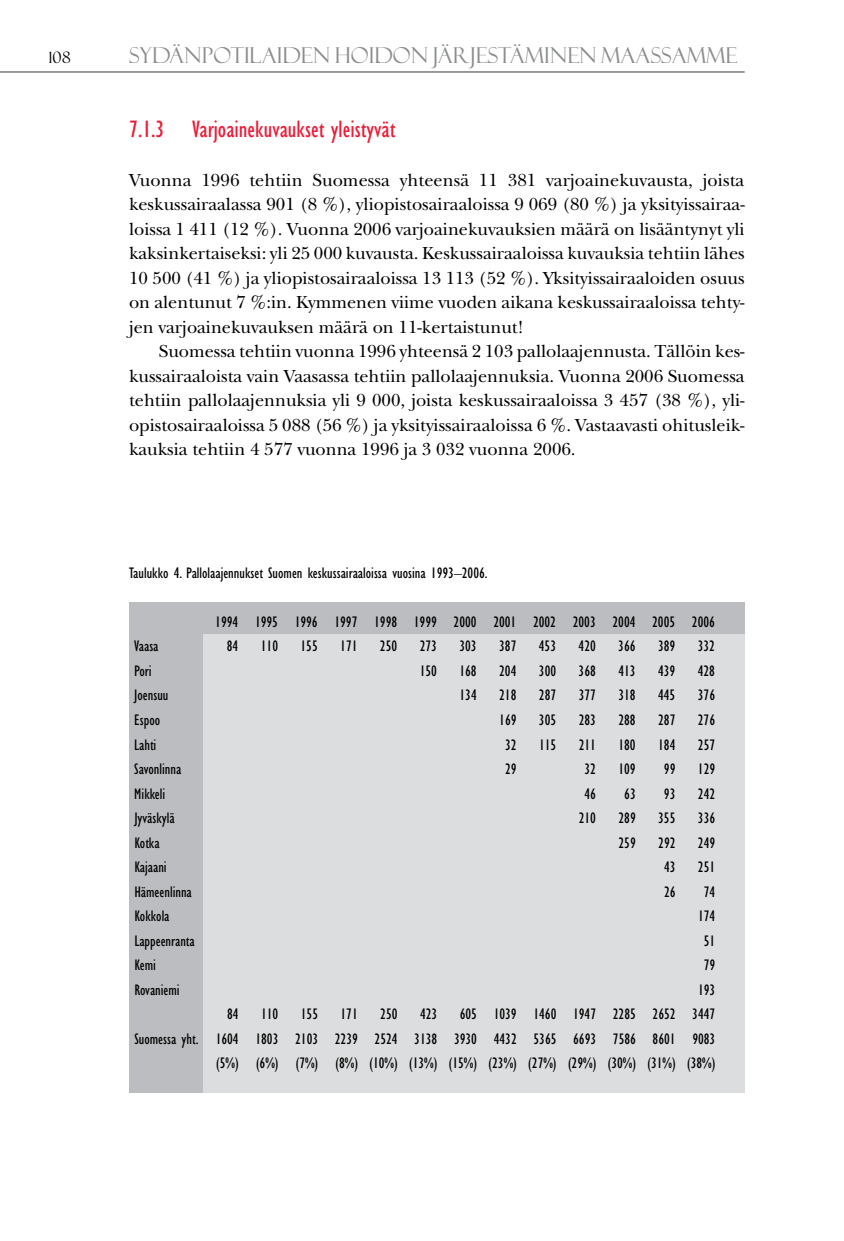
<style>
.page{position:relative;width:844px;height:1241px;background:#fff}
.page>*{position:absolute;margin:0;border:0;box-sizing:border-box;transform-origin:0 0}
.t1{font:condensed 24.5px "Gill Sans";color:#ed1b36}
.t2{font:21.88px "Felix Titling";color:#8a8c8e}
.t3{font:18.2px/24.5px "New Baskerville";color:#000;text-align:justify}
.t4{font:condensed 15.75px/24.5px "Gill Sans";color:#000;text-align:right}
.t5{font:15.75px "Felix Titling";color:#000}
</style>
<div class="page">
<hr style="left:0;top:71px;width:744px;height:2px;background:#8a8c8e">
<div style="left:129px;top:602px;width:615px;height:490px;background:#dcddde"></div>
<div style="left:129px;top:602px;width:615px;height:32px;background:#bcbdc0"></div>
<div style="left:129px;top:602px;width:73px;height:490px;background:#bcbdc0"></div>
<p class="t5" style="left:48px;top:48px;width:24px">108</p>
<p class="t2" style="left:129px;top:43px;width:609px">SYDÄNPOTILAIDEN HOIDON JÄRJESTÄMINEN MAASSAMME</p>
<h1 class="t1" style="left:129px;top:115px;width:268px">7.1.3 Varjoainekuvaukset yleistyvät</h1>
<p class="t3" style="left:129px;top:167px;width:617px">Vuonna 1996 tehtiin Suomessa yhteensä 11 381 varjoainekuvausta, joista keskussairaalassa 901 (8 %), yliopistosairaaloissa 9 069 (80 %) ja yksityissairaa&shy;loissa 1 411 (12 %). Vuonna 2006 varjoainekuvauksien määrä on lisääntynyt yli kaksinkertaiseksi: yli 25 000 kuvausta. Keskussairaaloissa kuvauksia tehtiin lähes 10 500 (41 %) ja yliopistosairaaloissa 13 113 (52 %). Yksityissairaaloiden osuus on alentunut 7 %:in. Kymmenen viime vuoden aikana keskussairaaloissa tehty&shy;jen varjoainekuvauksen määrä on 11-kertaistunut!</p>
<p class="t3" style="left:129px;top:339px;width:617px;text-indent:30px">Suomessa tehtiin vuonna 1996 yhteensä 2 103 pallolaajennusta. Tällöin kes&shy;kussairaaloista vain Vaasassa tehtiin pallolaajennuksia. Vuonna 2006 Suomessa tehtiin pallolaajennuksia yli 9 000, joista keskussairaaloissa 3 457 (38 %), yli&shy;opistosairaaloissa 5 088 (56 %) ja yksityissairaaloissa 6 %. Vastaavasti ohitusleik&shy;kauksia tehtiin 4 577 vuonna 1996 ja 3 032 vuonna 2006.</p>
<p class="t4" style="left:129px;top:561px;width:360px">Taulukko 4. Pallolaajennukset Suomen keskussairaaloissa vuosina 1993–2006.</p>
<p class="t4" style="left:215px;top:610px;width:501px">1994 1995 1996 1997 1998 1999 2000 2001 2002 2003 2004 2005 2006</p>
<p class="t4" style="left:134px;top:634px;width:26px">Vaasa</p>
<p class="t4" style="left:227px;top:634px;width:13px">84</p>
<p class="t4" style="left:261px;top:634px;width:19px">110</p>
<p class="t4" style="left:300px;top:634px;width:19px">155</p>
<p class="t4" style="left:340px;top:634px;width:19px">171</p>
<p class="t4" style="left:380px;top:634px;width:19px">250</p>
<p class="t4" style="left:419px;top:634px;width:19px">273</p>
<p class="t4" style="left:459px;top:634px;width:19px">303</p>
<p class="t4" style="left:499px;top:634px;width:19px">387</p>
<p class="t4" style="left:538px;top:634px;width:19px">453</p>
<p class="t4" style="left:578px;top:634px;width:19px">420</p>
<p class="t4" style="left:618px;top:634px;width:19px">366</p>
<p class="t4" style="left:658px;top:634px;width:19px">389</p>
<p class="t4" style="left:697px;top:634px;width:19px">332</p>
<p class="t4" style="left:134px;top:659px;width:19px">Pori</p>
<p class="t4" style="left:419px;top:659px;width:19px">150</p>
<p class="t4" style="left:459px;top:659px;width:19px">168</p>
<p class="t4" style="left:499px;top:659px;width:19px">204</p>
<p class="t4" style="left:538px;top:659px;width:19px">300</p>
<p class="t4" style="left:578px;top:659px;width:19px">368</p>
<p class="t4" style="left:618px;top:659px;width:19px">413</p>
<p class="t4" style="left:658px;top:659px;width:19px">439</p>
<p class="t4" style="left:697px;top:659px;width:19px">428</p>
<p class="t4" style="left:134px;top:683px;width:36px">Joensuu</p>
<p class="t4" style="left:459px;top:683px;width:19px">134</p>
<p class="t4" style="left:499px;top:683px;width:19px">218</p>
<p class="t4" style="left:539px;top:683px;width:19px">287</p>
<p class="t4" style="left:578px;top:683px;width:19px">377</p>
<p class="t4" style="left:618px;top:683px;width:19px">318</p>
<p class="t4" style="left:658px;top:683px;width:19px">445</p>
<p class="t4" style="left:697px;top:683px;width:19px">376</p>
<p class="t4" style="left:134px;top:708px;width:28px">Espoo</p>
<p class="t4" style="left:499px;top:708px;width:19px">169</p>
<p class="t4" style="left:539px;top:708px;width:19px">305</p>
<p class="t4" style="left:578px;top:708px;width:19px">283</p>
<p class="t4" style="left:618px;top:708px;width:19px">288</p>
<p class="t4" style="left:658px;top:708px;width:19px">287</p>
<p class="t4" style="left:697px;top:708px;width:19px">276</p>
<p class="t4" style="left:134px;top:732px;width:24px">Lahti</p>
<p class="t4" style="left:505px;top:732px;width:13px">32</p>
<p class="t4" style="left:539px;top:732px;width:19px">115</p>
<p class="t4" style="left:578px;top:732px;width:19px">211</p>
<p class="t4" style="left:618px;top:732px;width:19px">180</p>
<p class="t4" style="left:658px;top:732px;width:19px">184</p>
<p class="t4" style="left:697px;top:732px;width:19px">257</p>
<p class="t4" style="left:134px;top:757px;width:48px">Savonlinna</p>
<p class="t4" style="left:505px;top:757px;width:13px">29</p>
<p class="t4" style="left:584px;top:757px;width:13px">32</p>
<p class="t4" style="left:618px;top:757px;width:19px">109</p>
<p class="t4" style="left:663px;top:757px;width:13px">99</p>
<p class="t4" style="left:697px;top:757px;width:19px">129</p>
<p class="t4" style="left:134px;top:781px;width:32px">Mikkeli</p>
<p class="t4" style="left:584px;top:781px;width:13px">46</p>
<p class="t4" style="left:624px;top:781px;width:13px">63</p>
<p class="t4" style="left:663px;top:781px;width:13px">93</p>
<p class="t4" style="left:697px;top:781px;width:19px">242</p>
<p class="t4" style="left:134px;top:806px;width:42px">Jyväskylä</p>
<p class="t4" style="left:578px;top:806px;width:19px">210</p>
<p class="t4" style="left:618px;top:806px;width:19px">289</p>
<p class="t4" style="left:658px;top:806px;width:19px">355</p>
<p class="t4" style="left:697px;top:806px;width:19px">336</p>
<p class="t4" style="left:134px;top:830px;width:27px">Kotka</p>
<p class="t4" style="left:618px;top:830px;width:19px">259</p>
<p class="t4" style="left:658px;top:830px;width:19px">292</p>
<p class="t4" style="left:697px;top:830px;width:19px">249</p>
<p class="t4" style="left:134px;top:855px;width:34px">Kajaani</p>
<p class="t4" style="left:663px;top:855px;width:13px">43</p>
<p class="t4" style="left:697px;top:855px;width:19px">251</p>
<p class="t4" style="left:134px;top:879px;width:59px">Hämeenlinna</p>
<p class="t4" style="left:663px;top:879px;width:13px">26</p>
<p class="t4" style="left:703px;top:879px;width:13px">74</p>
<p class="t4" style="left:134px;top:904px;width:37px">Kokkola</p>
<p class="t4" style="left:697px;top:904px;width:19px">174</p>
<p class="t4" style="left:134px;top:928px;width:62px">Lappeenranta</p>
<p class="t4" style="left:703px;top:928px;width:13px">51</p>
<p class="t4" style="left:134px;top:953px;width:23px">Kemi</p>
<p class="t4" style="left:703px;top:953px;width:13px">79</p>
<p class="t4" style="left:134px;top:977px;width:47px">Rovaniemi</p>
<p class="t4" style="left:697px;top:977px;width:19px">193</p>
<p class="t4" style="left:227px;top:1002px;width:13px">84</p>
<p class="t4" style="left:261px;top:1002px;width:19px">110</p>
<p class="t4" style="left:301px;top:1002px;width:19px">155</p>
<p class="t4" style="left:340px;top:1002px;width:19px">171</p>
<p class="t4" style="left:380px;top:1002px;width:19px">250</p>
<p class="t4" style="left:420px;top:1002px;width:19px">423</p>
<p class="t4" style="left:134px;top:1002px;width:582px">605 1039 1460 1947 2285 2652 3447<br>Suomessa yht. 1604 1803 2103 2239 2524 3138 3930 4432 5365 6693 7586 8601 9083 (5%) (6%) (7%) (8%) (10%) (13%) (15%) (23%) (27%) (29%) (30%) (31%) (38%)</p>
</div>
